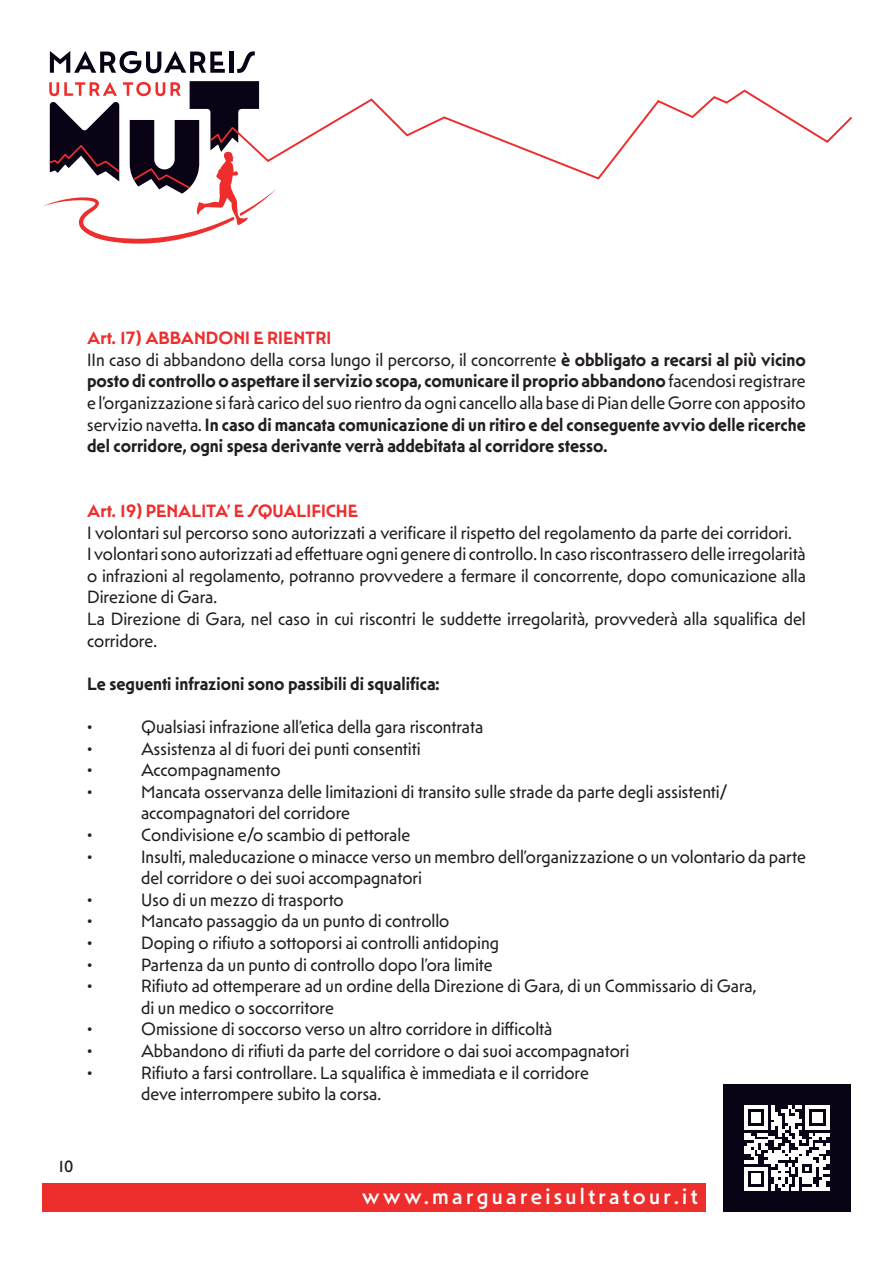
<style>
.page{position:relative;width:893px;height:1263px;background:#fff}
.page>*{position:absolute;margin:0;border:0;box-sizing:border-box;transform-origin:0 0}
.t1{font:500 22.5px "Mendl Sans Dusk";letter-spacing:.15em;color:#fff}
.t2{font:18px/21.6px "Mendl Sans Dawn";color:#231f20;text-align:justify}
.t3{font:600 18px/21.6px "Mendl Sans Dawn";color:#231f20;text-align:justify}
.t4{font:600 18px "Mendl Sans Dawn";color:#ee2d2d}
.t5{font:500 16.5px "Mendl Sans Dawn";color:#231f20}
.s1{font-weight:400}
</style>
<div class="page">
<svg style="left:276px;top:89px;width:577px;height:91px"></svg>
<div style="left:723px;top:1084px;width:127px;height:128px;background:#0a0215"></div>
<div style="left:43px;top:1183px;width:663px;height:29px;background:#ee2d2d"></div>
<svg style="left:50px;top:51px;width:175px;height:22px"></svg>
<hr style="left:229px;top:52px;width:4px;height:21px;background:#0a0215">
<svg style="left:237px;top:51px;width:18px;height:22px"></svg>
<svg style="left:43px;top:81px;width:233px;height:163px"></svg>
<svg style="left:744px;top:1106px;width:85px;height:85px"></svg>
<p class="t4" style="left:87px;top:327px;width:246px">Art. 17) ABBANDONI E RIENTRI</p>
<p class="t3" style="left:87px;top:348px;width:720px"><span class="s1">IIn caso di abbandono della corsa lungo il percorso, il concorrente</span> è obbligato a recarsi al più vicino posto di controllo o aspettare il servizio scopa, comunicare il proprio abbandono <span class="s1">facendosi registrare e l’organizzazione si farà carico del suo rientro da ogni cancello alla base di Pian delle Gorre con apposito servizio navetta.</span> In caso di mancata comunicazione di un ritiro e del conseguente avvio delle ricerche del corridore, ogni spesa derivante verrà addebitata al corridore stesso.</p>
<p class="t4" style="left:87px;top:499px;width:272px">Art. 19) PENALITA’ E SQUALIFICHE</p>
<p class="t2" style="left:87px;top:521px;width:706px">I volontari sul percorso sono autorizzati a verificare il rispetto del regolamento da parte dei corridori.</p>
<p class="t2" style="left:87px;top:543px;width:720px">I volontari sono autorizzati ad effettuare ogni genere di controllo. In caso riscontrassero delle irregolarità o infrazioni al regolamento, potranno provvedere a fermare il concorrente, dopo comunicazione alla Direzione di Gara.</p>
<p class="t2" style="left:87px;top:608px;width:720px">La Direzione di Gara, nel caso in cui riscontri le suddette irregolarità, provvederà alla squalifica del corridore.</p>
<p class="t3" style="left:87px;top:672px;width:354px">Le seguenti infrazioni sono passibili di squalifica:</p>
<p class="t2" style="left:87px;top:716px;width:7px">•</p>
<p class="t2" style="left:141px;top:716px;width:343px">Qualsiasi infrazione all’etica della gara riscontrata</p>
<p class="t2" style="left:87px;top:737px;width:7px">•</p>
<p class="t2" style="left:141px;top:737px;width:281px">Assistenza al di fuori dei punti consentiti</p>
<p class="t2" style="left:87px;top:759px;width:7px">•</p>
<p class="t2" style="left:141px;top:759px;width:141px">Accompagnamento</p>
<p class="t2" style="left:87px;top:780px;width:7px">•</p>
<p class="t2" style="left:141px;top:780px;width:588px">Mancata osservanza delle limitazioni di transito sulle strade da parte degli assistenti/</p>
<p class="t2" style="left:141px;top:802px;width:210px">accompagnatori del corridore</p>
<p class="t2" style="left:87px;top:824px;width:7px">•</p>
<p class="t2" style="left:141px;top:824px;width:270px">Condivisione e/o scambio di pettorale</p>
<p class="t2" style="left:87px;top:845px;width:7px">•</p>
<p class="t2" style="left:141px;top:845px;width:666px">Insulti, maleducazione o minacce verso un membro dell’organizzazione o un volontario da parte</p>
<p class="t2" style="left:141px;top:867px;width:282px">del corridore o dei suoi accompagnatori</p>
<p class="t2" style="left:87px;top:888px;width:7px">•</p>
<p class="t2" style="left:141px;top:888px;width:204px">Uso di un mezzo di trasporto</p>
<p class="t2" style="left:87px;top:910px;width:7px">•</p>
<p class="t2" style="left:141px;top:910px;width:310px">Mancato passaggio da un punto di controllo</p>
<p class="t2" style="left:87px;top:932px;width:7px">•</p>
<p class="t2" style="left:141px;top:932px;width:359px">Doping o rifiuto a sottoporsi ai controlli antidoping</p>
<p class="t2" style="left:87px;top:953px;width:7px">•</p>
<p class="t2" style="left:141px;top:953px;width:353px">Partenza da un punto di controllo dopo l’ora limite</p>
<p class="t2" style="left:87px;top:975px;width:7px">•</p>
<p class="t2" style="left:141px;top:975px;width:617px">Rifiuto ad ottemperare ad un ordine della Direzione di Gara, di un Commissario di Gara,</p>
<p class="t2" style="left:141px;top:996px;width:194px">di un medico o soccorritore</p>
<p class="t2" style="left:87px;top:1018px;width:7px">•</p>
<p class="t2" style="left:141px;top:1018px;width:413px">Omissione di soccorso verso un altro corridore in difficoltà</p>
<p class="t2" style="left:87px;top:1040px;width:7px">•</p>
<p class="t2" style="left:141px;top:1040px;width:490px">Abbandono di rifiuti da parte del corridore o dai suoi accompagnatori</p>
<p class="t2" style="left:87px;top:1061px;width:7px">•</p>
<p class="t2" style="left:141px;top:1061px;width:449px">Rifiuto a farsi controllare. La squalifica è immediata e il corridore</p>
<p class="t2" style="left:141px;top:1083px;width:241px">deve interrompere subito la corsa.</p>
<p class="t5" style="left:58px;top:1156px;width:17px">10</p>
<p class="t1" style="left:362px;top:1182px;width:337px">www.marguareisultratour.it</p>
</div>
